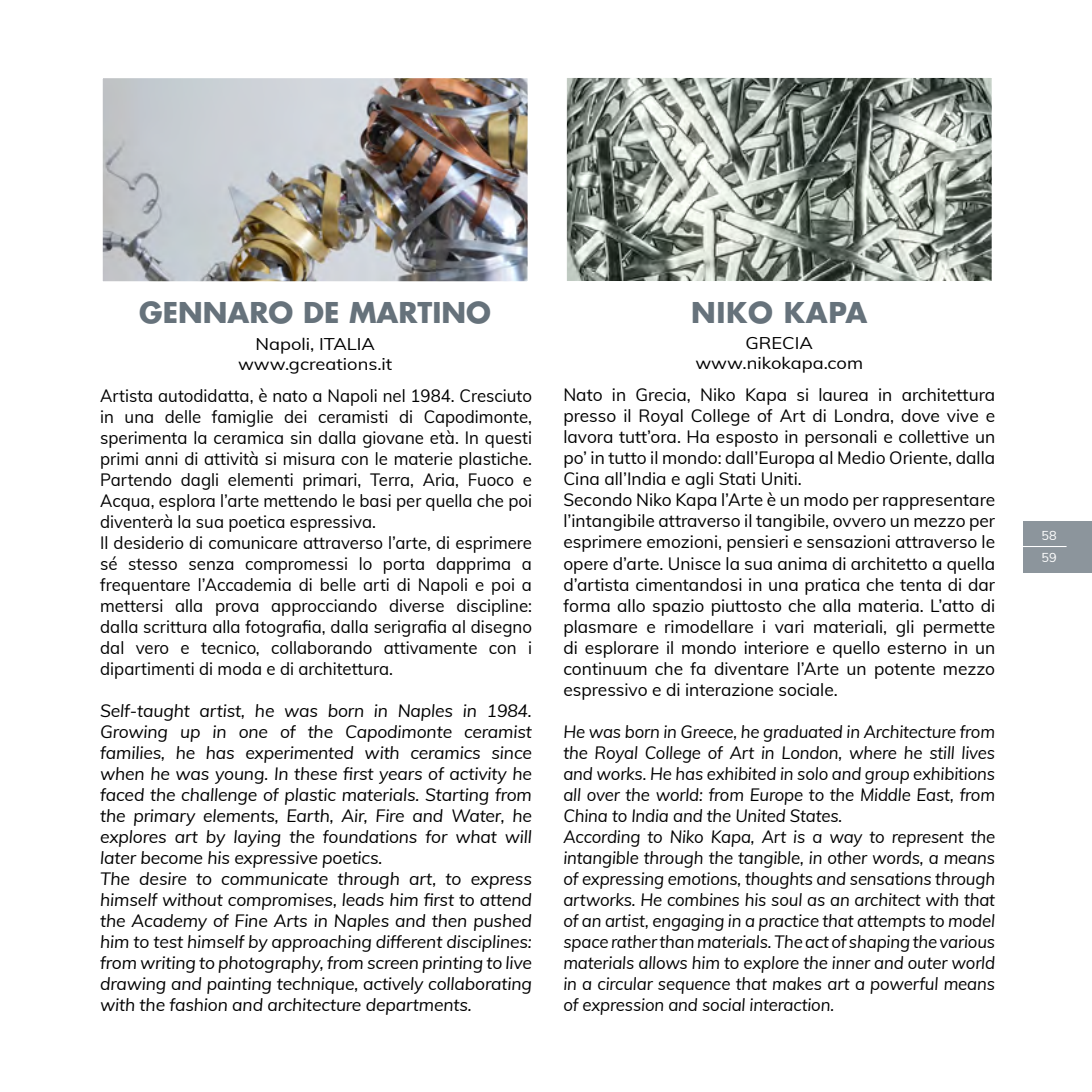
<style>
.page{position:relative;width:1092px;height:1092px;background:#fff}
.page>*{position:absolute;margin:0;border:0;box-sizing:border-box;transform-origin:0 0}
.t1{font:700 28px "Futura";color:#66727b}
.t2{font:700 28px "Futura";letter-spacing:.025em;color:#66727b}
.t3{font:17.5px/21px "Muli";color:#000}
.t4{font:italic 17.5px/21px "Muli";letter-spacing:-.01em;color:#000}
.t5{font:italic 17.5px/21px "Muli";letter-spacing:-.01em;color:#000;scale:.96 1}
.t6{font:17.5px/21px "Muli";color:#000;scale:.96 1}
.t7{font:16.62px/19.9px "Muli";color:#000;text-align:center;scale:1.1 1}
.t8{font:12.6px/21.9px "Muli";color:#fff}
</style>
<div class="page">
<img style="left:104px;top:80px;width:422px;height:200px">
<div style="left:99px;top:75px;width:432px;height:210px;border:4px solid #fff"></div>
<img style="left:568px;top:79px;width:422px;height:200px">
<div style="left:563px;top:74px;width:432px;height:210px;border:4px solid #fff"></div>
<div style="left:1023px;top:521px;width:68px;height:51px;background:#8c959c"></div>
<hr style="left:1017px;top:546px;width:49px;height:1px;background:#fff">
<h1 class="t1" style="left:139px;top:293px;width:353px">GENNARO DE MARTINO</h1>
<p class="t7" style="left:238px;top:333px;width:142px">Napoli, ITALIA www.gcreations.it</p>
<p class="t6" style="left:100px;top:384px;width:451px">Artista autodidatta, è nato a Napoli nel 1984. Cresciuto in una delle famiglie dei ceramisti di Capodimonte, sperimenta la ceramica sin dalla giovane età. In questi primi anni di attività si misura con le materie plastiche.<br>Partendo dagli elementi primari, Terra, Aria, Fuoco e Acqua, esplora l’arte mettendo le basi per quella che poi diventerà la sua poetica espressiva.<br>Il desiderio di comunicare attraverso l’arte, di esprimere sé stesso senza compromessi lo porta dapprima a frequentare l’Accademia di belle arti di Napoli e poi a mettersi alla prova approcciando diverse discipline: dalla scrittura alla fotografia, dalla serigrafia al disegno dal vero e tecnico, collaborando attivamente con i dipartimenti di moda e di architettura.</p>
<p class="t4" style="left:100px;top:699px;width:433px">Self-taught artist, he was born in Naples in 1984.<br>Growing up in one of the Capodimonte ceramist families, he has experimented with ceramics since when he was young. In these first years of activity he faced the challenge of plastic materials. Starting from the primary elements, Earth, Air, Fire and Water, he explores art by laying the foundations for what will later become his expressive poetics.<br>The desire to communicate through art, to express himself without compromises, leads him first to attend the Academy of Fine Arts in Naples and then pushed him to test himself by approaching different disciplines: from writing to photography, from screen printing to live drawing and painting technique, actively collaborating with the fashion and architecture departments.</p>
<h1 class="t2" style="left:691px;top:292px;width:178px">NIKO KAPA</h1>
<p class="t7" style="left:695px;top:332px;width:154px">GRECIA www.nikokapa.com</p>
<p class="t3" style="left:563px;top:384px;width:433px">Nato in Grecia, Niko Kapa si laurea in architettura presso il Royal College of Art di Londra, dove vive e lavora tutt’ora. Ha esposto in personali e collettive un po’ in tutto il mondo: dall’Europa al Medio Oriente, dalla Cina all’India e agli Stati Uniti.<br>Secondo Niko Kapa l’Arte è un modo per rappresentare l’intangibile attraverso il tangibile, ovvero un mezzo per esprimere emozioni, pensieri e sensazioni attraverso le opere d’arte. Unisce la sua anima di architetto a quella d’artista cimentandosi in una pratica che tenta di dar forma allo spazio piuttosto che alla materia. L’atto di plasmare e rimodellare i vari materiali, gli permette di esplorare il mondo interiore e quello esterno in un continuum che fa diventare l’Arte un potente mezzo espressivo e di interazione sociale.</p>
<p class="t5" style="left:563px;top:720px;width:451px">He was born in Greece, he graduated in Architecture from the Royal College of Art in London, where he still lives and works. He has exhibited in solo and group exhibitions all over the world: from Europe to the Middle East, from China to India and the United States.<br>According to Niko Kapa, Art is a way to represent the intangible through the tangible, in other words, a means of expressing emotions, thoughts and sensations through artworks. He combines his soul as an architect with that of an artist, engaging in a practice that attempts to model space rather than materials. The act of shaping the various materials allows him to explore the inner and outer world in a circular sequence that makes art a powerful means of expression and social interaction.</p>
<p class="t8" style="left:1041px;top:523px;width:17px">58<br>59</p>
</div>
